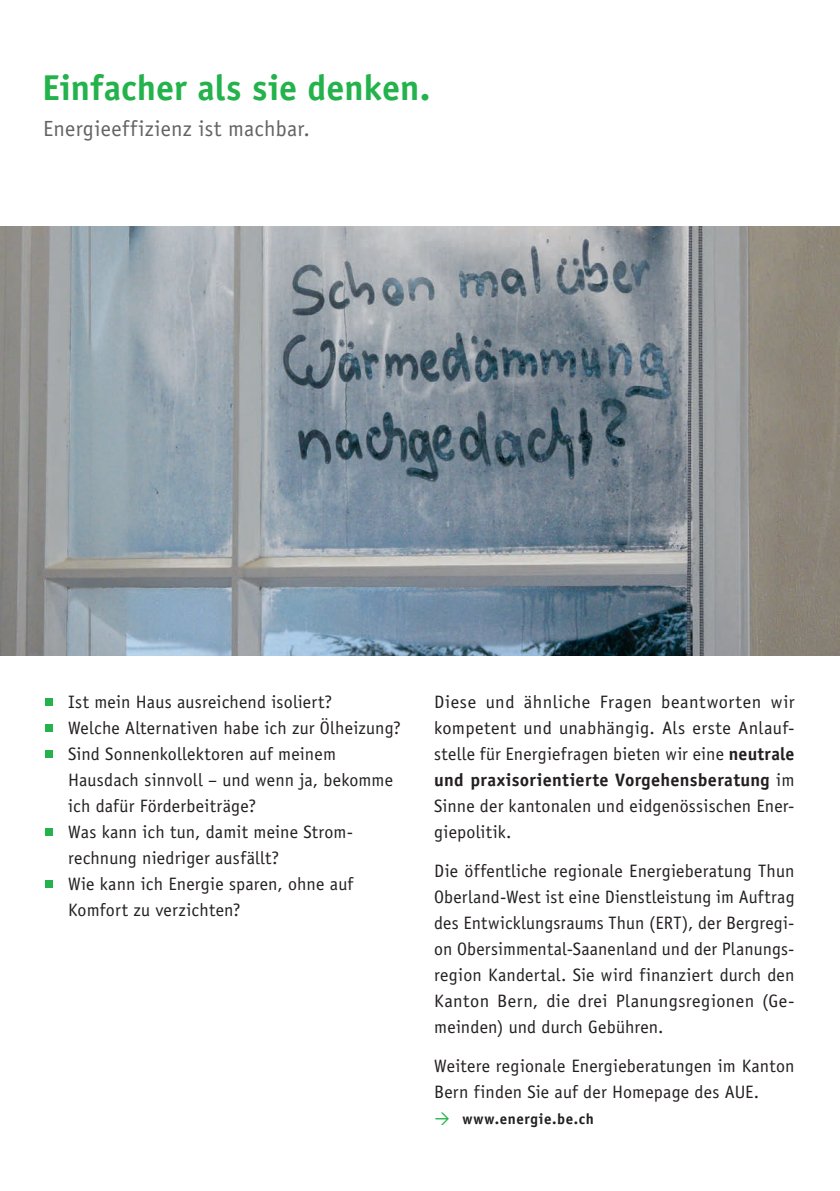
<style>
.page{position:relative;width:840px;height:1191px;background:#fff}
.page>*{position:absolute;margin:0;border:0;box-sizing:border-box;transform-origin:0 0}
.t1{font:700 36px "Officina Sans Std";color:#23b24b}
.t2{font:22px "Officina Sans Std";letter-spacing:.01em;color:#636366}
.t3{font:18px/26px "Officina Sans Std";letter-spacing:.01em;color:#231f20}
.t4{font:700 15px "Officina Sans Std";letter-spacing:.04em;color:#231f20}
.s1{font-weight:700}
</style>
<div class="page">
<div style="left:45px;top:698px;width:8px;height:8px;background:#23b24b"></div>
<div style="left:45px;top:724px;width:8px;height:8px;background:#23b24b"></div>
<div style="left:45px;top:750px;width:8px;height:8px;background:#23b24b"></div>
<div style="left:45px;top:828px;width:8px;height:8px;background:#23b24b"></div>
<div style="left:45px;top:880px;width:8px;height:8px;background:#23b24b"></div>
<img style="left:0;top:227px;width:839px;height:429px">
<h1 class="t1" style="left:42px;top:65px;width:389px">Einfacher als sie denken.</h1>
<p class="t2" style="left:43px;top:115px;width:268px">Energieeffizienz ist machbar.</p>
<p class="t3" style="left:68px;top:688px;width:334px">Ist mein Haus ausreichend isoliert?<br>Welche Alternativen habe ich zur Ölheizung?<br>Sind Sonnenkollektoren auf meinem Hausdach sinnvoll – und wenn ja, bekomme ich dafür Förderbeiträge?<br>Was kann ich tun, damit meine Strom&shy;rechnung niedriger ausfällt?<br>Wie kann ich Energie sparen, ohne auf Komfort zu verzichten?</p>
<p class="t3" style="left:434px;top:688px;width:362px;text-align:justify">Diese und ähnliche Fragen beantworten wir kompetent und unabhängig. Als erste Anlauf&shy;stelle für Energiefragen bieten wir eine <span class="s1">neutrale und praxisorientierte Vorgehensberatung</span> im Sinne der kantonalen und eidgenössischen Ener&shy;giepolitik.</p>
<p class="t3" style="left:434px;top:857px;width:362px;text-align:justify">Die öffentliche regionale Energieberatung Thun Oberland-West ist eine Dienstleistung im Auftrag des Entwicklungsraums Thun (ERT), der Bergregi&shy;on Obersimmental-Saanenland und der Planungs&shy;region Kandertal. Sie wird finanziert durch den Kanton Bern, die drei Planungsregionen (Ge&shy;meinden) und durch Gebühren.</p>
<p class="t3" style="left:434px;top:1052px;width:362px">Weitere regionale Energieberatungen im Kanton<br>Bern finden Sie auf der Homepage des AUE.</p>
<p class="t4" style="left:462px;top:1109px;width:133px">www.energie.be.ch</p>
</div>
